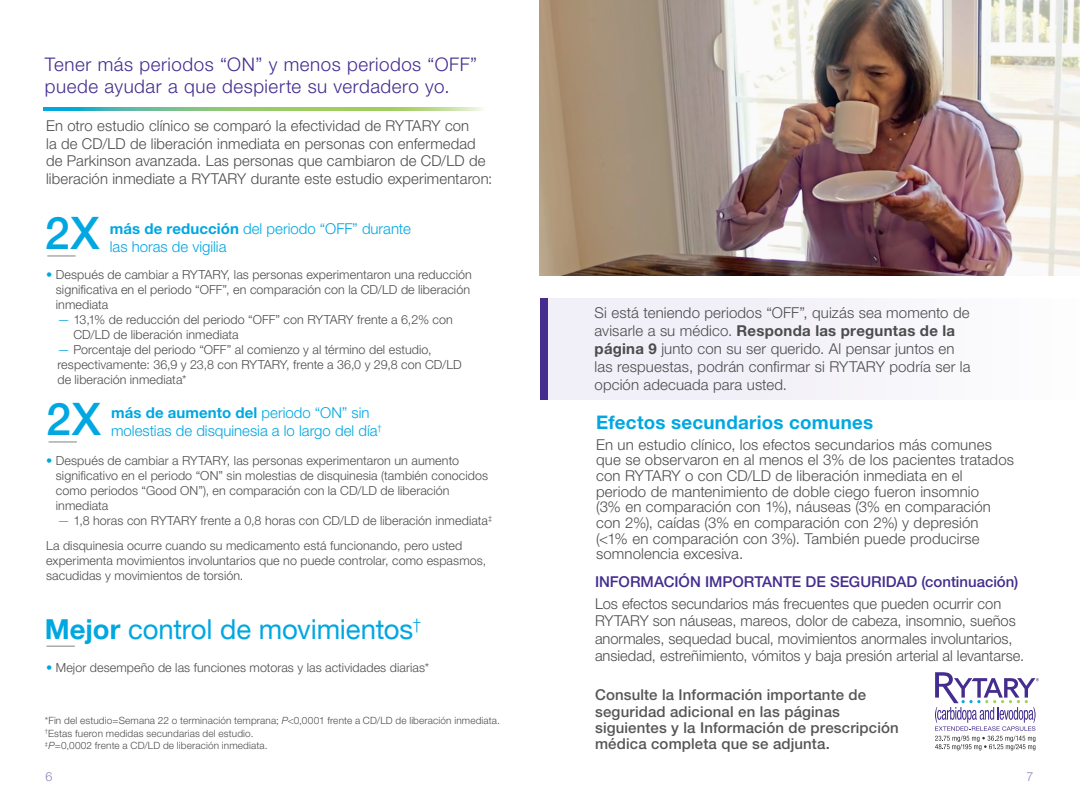
<style>
.page{position:relative;width:1080px;height:810px;background:#fff}
.page>*{position:absolute;margin:0;border:0;box-sizing:border-box;transform-origin:0 0}
.Sub_bullet{font:500 45px "Helvetica Neue LT Std";color:#00a7e1}
.Sub_bullet-2{font:27.5px "Helvetica Neue";letter-spacing:-.005em;color:#00a7e1}
.t1{font:300 18.75px/22.5px "Helvetica Neue LT Std";letter-spacing:.03em;color:#442d8e}
.Subhead{font:700 18.75px "Helvetica Neue LT Std";letter-spacing:.015em;color:#00a7e1}
.Subhead-2{font:300 15px/15.6px "Helvetica Neue LT Std";letter-spacing:.01em;color:#4b4c4d}
.ISI_body{font:300 15px/18px "Helvetica Neue LT Std";color:#4b4c4d}
.t2{font:500 15px/16.2px "Helvetica Neue LT Std";letter-spacing:.01em;color:#555658}
.Sub_bullet-3{font:300 15px/17.5px "Helvetica Neue LT Std";color:#00a7e1}
.ISI_body-2{font:500 15px "Helvetica Neue LT Std";color:#442d8e}
.Subhead-3{font:300 12.5px/15px "Helvetica Neue LT Std";letter-spacing:.005em;color:#4b4c4d}
.t3{font:300 12.5px "Helvetica Neue LT Std";color:#9081bb}
.Subhead-4{font:300 10px "Helvetica Neue LT Std";letter-spacing:.015em;color:#4b4c4d}
.Sub_bullet-4{font:300 8.75px "Helvetica Neue LT Std";color:#00a7e1}
.s1{font-weight:700}
.s2{color:#00a7e1}
.s3{font-style:italic}
</style>
<div class="page">
<svg style="left:935px;top:672px;width:104px;height:78px"></svg>
<svg style="left:46px;top:646px;width:29px;height:1px"></svg>
<svg style="left:47px;top:256px;width:29px;height:1px"></svg>
<svg style="left:49px;top:442px;width:28px;height:1px"></svg>
<img style="left:540px;top:0;width:540px;height:275px">
<div style="left:540px;top:298px;width:540px;height:102px;background:#f1eff7"></div>
<div style="left:540px;top:298px;width:7px;height:102px;background:#442d8e"></div>
<svg style="left:44px;top:107px;width:439px;height:3px"></svg>
<p class="t1" style="left:45px;top:53px;width:434px">Tener más periodos “ON” y menos periodos “OFF” puede ayudar a que despierte su verdadero yo.</p>
<p class="Subhead-2" style="left:46px;top:117px;width:448px;line-height:17.5px">En otro estudio clínico se comparó la efectividad de RYTARY con<br>la de CD/LD de liberación inmediata en personas con enfermedad de Parkinson avanzada. Las personas que cambiaron de CD/LD de liberación inmediate a RYTARY durante este estudio experimentaron:</p>
<p class="Sub_bullet" style="left:45px;top:207px;width:56px">2X</p>
<p class="Sub_bullet-3" style="left:110px;top:220px;width:302px"><span class="s1">más de reducción</span> del periodo “OFF” durante</p>
<p class="Sub_bullet-3" style="left:110px;top:237px;width:118px">las horas de vigilia</p>
<p class="Subhead-3" style="left:56px;top:267px;width:418px;text-indent:-10px"><span class="s2">•</span> Después de cambiar a RYTARY, las personas experimentaron una reducción significativa en el periodo “OFF”, en comparación con la CD/LD de liberación inmediata</p>
<p class="Subhead-3" style="left:73px;top:312px;width:381px;text-indent:-16px"><span class="s2">—</span> 13,1% de reducción del periodo “OFF” con RYTARY frente a 6,2% con<br>CD/LD de liberación inmediata</p>
<p class="Subhead-3" style="left:57px;top:342px;width:406px"><span class="s2">—</span> Porcentaje del periodo “OFF” al comienzo y al término del estudio, respectivamente: 36,9 y 23,8 con RYTARY, frente a 36,0 y 29,8 con CD/LD de liberación inmediata*</p>
<p class="Sub_bullet" style="left:46px;top:393px;width:56px">2X</p>
<p class="Sub_bullet-3" style="left:111px;top:404px;width:268px"><span class="s1">más de aumento del</span> periodo “ON” sin molestias de disquinesia a lo largo del día</p>
<p class="Sub_bullet-4" style="left:377px;top:422px;width:6px">†</p>
<p class="Subhead-3" style="left:56px;top:453px;width:434px;text-indent:-10px"><span class="s2">•</span> Después de cambiar a RYTARY, las personas experimentaron un aumento significativo en el periodo “ON” sin molestias de disquinesia (también conocidos como periodos “Good ON”), en comparación con la CD/LD de liberación inmediata</p>
<p class="Subhead-3" style="left:57px;top:513px;width:436px"><span class="s2">—</span> 1,8 horas con RYTARY frente a 0,8 horas con CD/LD de liberación inmediata<sup>‡</sup></p>
<p class="Subhead-3" style="left:46px;top:538px;width:442px">La disquinesia ocurre cuando su medicamento está funcionando, pero usted experimenta movimientos involuntarios que no puede controlar, como espasmos, sacudidas y movimientos de torsión.</p>
<p class="Sub_bullet-2" style="left:45px;top:609px;width:378px"><span class="s1">Mejor</span> control de movimientos<sup>†</sup></p>
<p class="Subhead-3" style="left:46px;top:660px;width:385px"><span class="s2">•</span> Mejor desempeño de las funciones motoras y las actividades diarias*</p>
<p class="Subhead-4" style="left:45px;top:715px;width:457px">*Fin del estudio=Semana 22 o terminación temprana; <span class="s3">P</span>&lt;0,0001 frente a CD/LD de liberación inmediata.</p>
<p class="Subhead-4" style="left:45px;top:727px;width:210px"><sup>†</sup>Estas fueron medidas secundarias del estudio.</p>
<p class="Subhead-4" style="left:45px;top:740px;width:224px"><sup>‡</sup><span class="s3">P</span>=0,0002 frente a CD/LD de liberación inmediata.</p>
<p class="ISI_body" style="left:595px;top:304px;width:377px">Si está teniendo periodos “OFF”, quizás sea momento de avisarle a su médico. <span class="s1">Responda las preguntas de la página 9</span> junto con su ser querido. Al pensar juntos en las respuestas, podrán confirmar si RYTARY podría ser la opción adecuada para usted.</p>
<p class="Subhead" style="left:596px;top:410px;width:279px">Efectos secundarios comunes</p>
<p class="Subhead-2" style="left:596px;top:436px;width:419px">En un estudio clínico, los efectos secundarios más comunes que se observaron en al menos el 3% de los pacientes tratados con RYTARY o con CD/LD de liberación inmediata en el periodo de mantenimiento de doble ciego fueron insomnio<br>(3% en comparación con 1%), náuseas (3% en comparación con 2%), caídas (3% en comparación con 2%) y depresión (&lt;1% en comparación con 3%). También puede producirse somnolencia excesiva.</p>
<p class="ISI_body-2" style="left:595px;top:572px;width:425px">INFORMACIÓN IMPORTANTE DE SEGURIDAD (continuación)</p>
<p class="ISI_body" style="left:595px;top:594px;width:431px;line-height:17.5px">Los efectos secundarios más frecuentes que pueden ocurrir con RYTARY son náuseas, mareos, dolor de cabeza, insomnio, sueños anormales, sequedad bucal, movimientos anormales involuntarios, ansiedad, estreñimiento, vómitos y baja presión arterial al levantarse.</p>
<p class="t2" style="left:595px;top:687px;width:305px">Consulte la Información importante de seguridad adicional en las páginas siguientes y la Información de prescripción médica completa que se adjunta.</p>
<p class="t3" style="left:46px;top:769px;width:8px">6</p>
<p class="t3" style="left:1027px;top:769px;width:8px">7</p>
</div>
